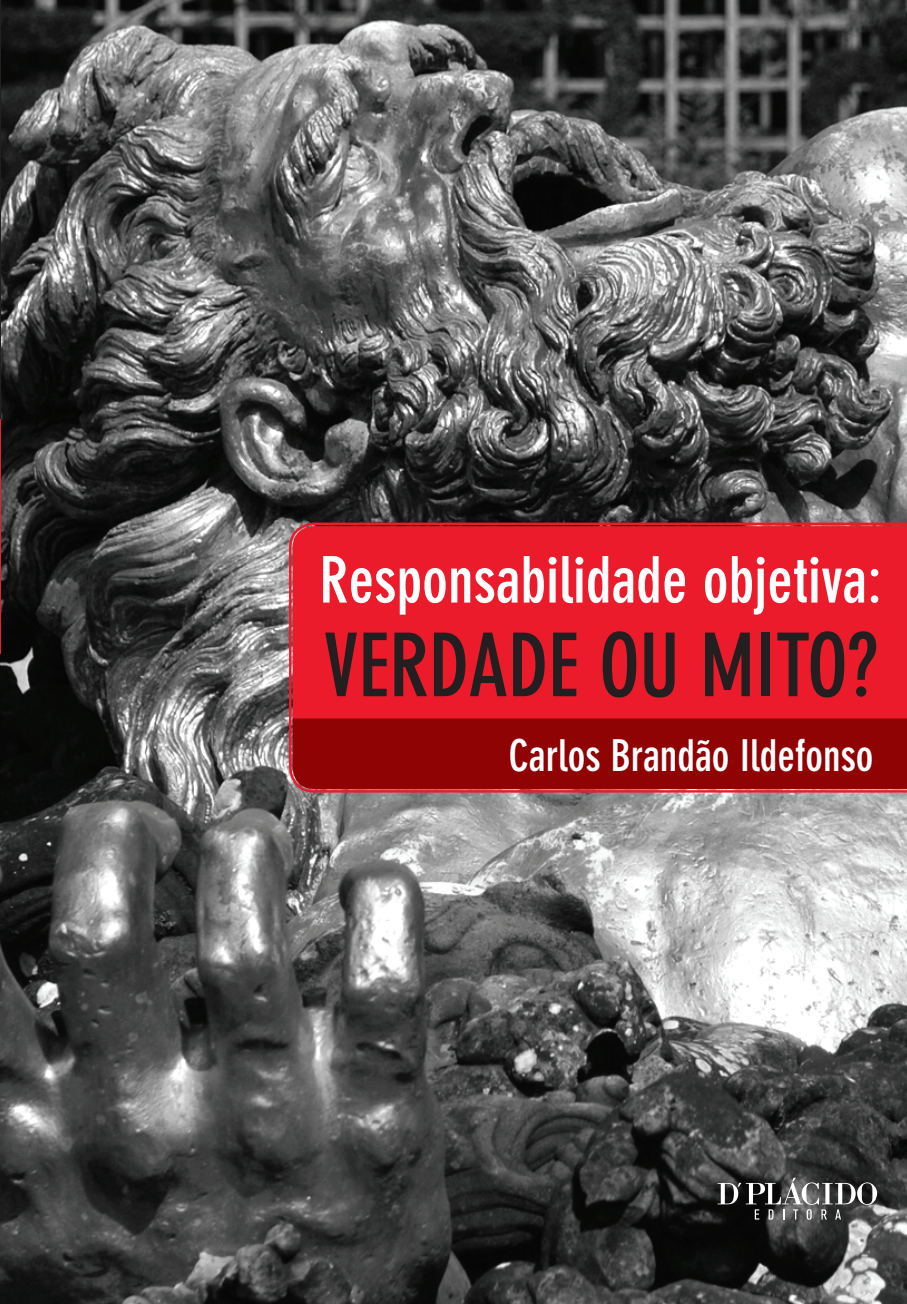
<style>
.page{position:relative;width:907px;height:1304px;background:#fff}
.page>*{position:absolute;margin:0;border:0;box-sizing:border-box;transform-origin:0 0}
.t1{font:700 condensed 86.4px "DIN Neuzeit Grotesk Std";color:#231f20}
.t2{font:700 condensed 63.2px "DIN Neuzeit Grotesk Std";color:#fff}
.t3{font:700 condensed 43.2px "DIN Neuzeit Grotesk Std";color:#fff}
</style>
<div class="page">
<img style="left:0;top:0;width:906px;height:1303px">
<svg style="left:717px;top:1177px;width:160px;height:42px;background:#575757"></svg>
<svg style="left:288px;top:521px;width:618px;height:272px;background:#ad4149"></svg>
<div style="left:293px;top:526px;width:613px;height:263px;background:#ec1b2b"></div>
<div style="left:293px;top:718px;width:613px;height:70px;background:#8f0305"></div>
<hr style="left:0;top:0;width:1px;height:419px;background:#231f20">
<hr style="left:0;top:419px;width:1px;height:234px;background:#ec1b2b">
<p class="t2" style="left:319px;top:543px;width:564px">Responsabilidade objetiva:</p>
<h1 class="t1" style="left:323px;top:615px;width:556px">VERDADE OU MITO?</h1>
<p class="t3" style="left:509px;top:730px;width:366px">Carlos Brandão Ildefonso</p>
</div>
